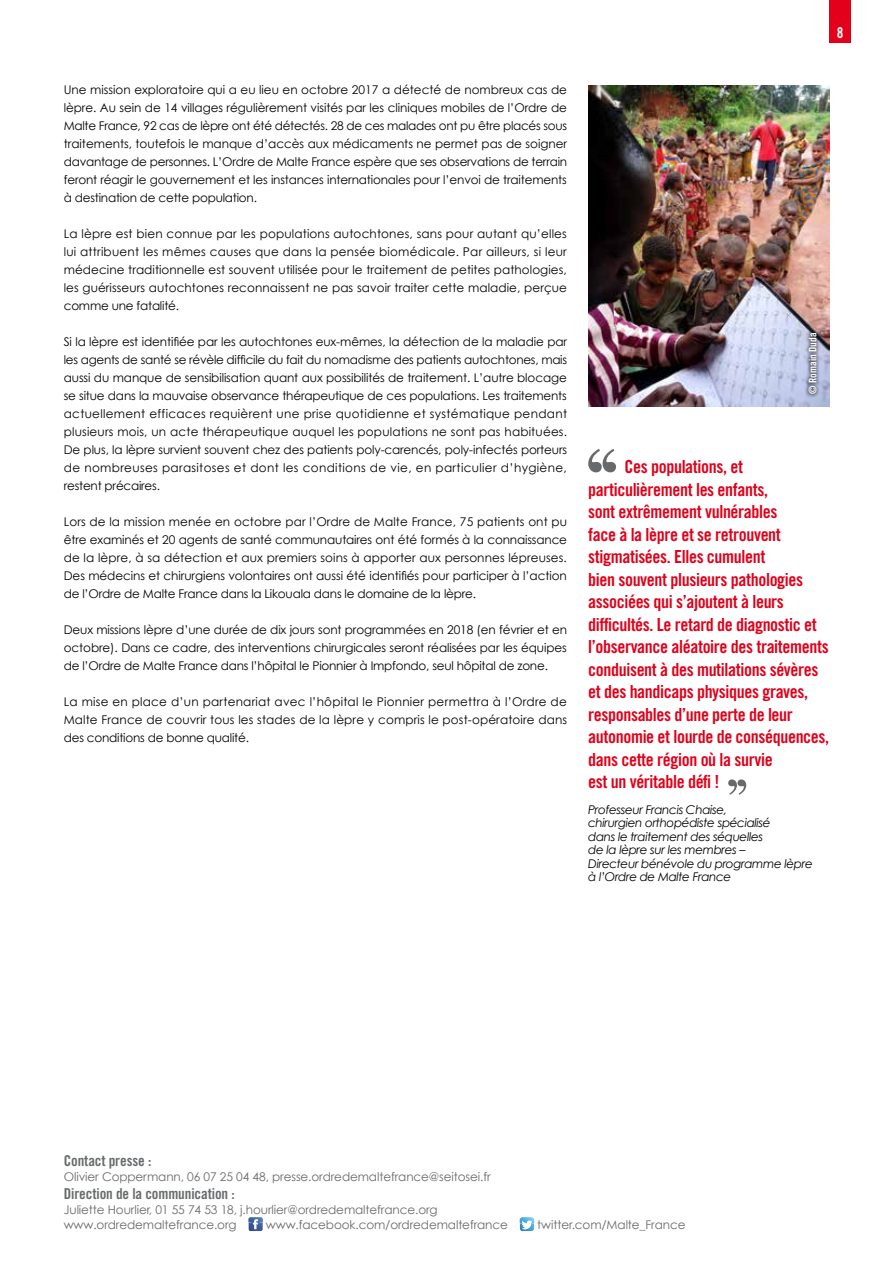
<style>
.page{position:relative;width:893px;height:1263px;background:#fff}
.page>*{position:absolute;margin:0;border:0;box-sizing:border-box;transform-origin:0 0}
.t1{font:18px/22.5px "Trade Gothic Bold Cond Twenty";letter-spacing:-.02em;color:#e2001a}
.t2{font:15px "Trade Gothic Bold Cond Twenty";letter-spacing:-.005em;color:#67696b}
.t3{font:15px "Trade Gothic Bold Cond Twenty";color:#fff}
.t4{font:12px/18px "Century Gothic";letter-spacing:-.02em;color:#000;text-align:justify}
.t5{font:12px/15px "Century Gothic";letter-spacing:-.01em;color:#67696b}
.t6{font:italic 12px/13.5px "Century Gothic";letter-spacing:-.03em;color:#000}
.t7{font:10.5px "Trade Gothic Bold Cond Twenty";color:#fff}
</style>
<div class="page">
<img style="left:248px;top:1217px;width:15px;height:2px">
<svg style="left:248px;top:1219px;width:15px;height:12px"></svg>
<img style="left:520px;top:1217px;width:14px;height:3px">
<svg style="left:520px;top:1220px;width:14px;height:11px"></svg>
<div style="left:829px;top:0;width:21px;height:43px;background:#e2001a"></div>
<img style="left:588px;top:85px;width:241px;height:321px">
<svg style="left:588px;top:449px;width:28px;height:23px"></svg>
<svg style="left:728px;top:779px;width:18px;height:16px"></svg>
<div style="left:805px;top:328px;width:16px;height:70px;background:#000;opacity:.5"></div>
<p class="t4" style="left:64px;top:82px;width:505px">Une mission exploratoire qui a eu lieu en octobre 2017 a détecté de nombreux cas de lèpre. Au sein de 14 villages régulièrement visités par les cliniques mobiles de l’Ordre de Malte France, 92 cas de lèpre ont été détectés. 28 de ces malades ont pu être placés sous traitements, toutefois le manque d’accès aux médicaments ne permet pas de soigner davantage de personnes. L’Ordre de Malte France espère que ses observations de terrain feront réagir le gouvernement et les instances internationales pour l’envoi de traitements à destination de cette population.</p>
<p class="t4" style="left:64px;top:226px;width:505px">La lèpre est bien connue par les populations autochtones, sans pour autant qu’elles lui attribuent les mêmes causes que dans la pensée biomédicale. Par ailleurs, si leur médecine traditionnelle est souvent utilisée pour le traitement de petites pathologies, les guérisseurs autochtones reconnaissent ne pas savoir traiter cette maladie, perçue comme une fatalité.</p>
<p class="t4" style="left:64px;top:333px;width:505px">Si la lèpre est identifiée par les autochtones eux-mêmes, la détection de la maladie par les agents de santé se révèle difficile du fait du nomadisme des patients autochtones, mais aussi du manque de sensibilisation quant aux possibilités de traitement. L’autre blocage se situe dans la mauvaise observance thérapeutique de ces populations. Les traitements actuellement efficaces requièrent une prise quotidienne et systématique pendant plusieurs mois, un acte thérapeutique auquel les populations ne sont pas habituées.<br>De plus, la lèpre survient souvent chez des patients poly-carencés, poly-infectés porteurs de nombreuses parasitoses et dont les conditions de vie, en particulier d’hygiène, restent précaires.</p>
<p class="t4" style="left:64px;top:514px;width:505px">Lors de la mission menée en octobre par l’Ordre de Malte France, 75 patients ont pu être examinés et 20 agents de santé communautaires ont été formés à la connaissance de la lèpre, à sa détection et aux premiers soins à apporter aux personnes lépreuses.<br>Des médecins et chirurgiens volontaires ont aussi été identifiés pour participer à l’action de l’Ordre de Malte France dans la Likouala dans le domaine de la lèpre.</p>
<p class="t4" style="left:64px;top:622px;width:505px">Deux missions lèpre d’une durée de dix jours sont programmées en 2018 (en février et en octobre). Dans ce cadre, des interventions chirurgicales seront réalisées par les équipes de l’Ordre de Malte France dans l’hôpital le Pionnier à Impfondo, seul hôpital de zone.</p>
<p class="t4" style="left:64px;top:694px;width:505px">La mise en place d’un partenariat avec l’hôpital le Pionnier permettra à l’Ordre de Malte France de couvrir tous les stades de la lèpre y compris le post-opératoire dans des conditions de bonne qualité.</p>
<p class="t3" style="left:837px;top:27px;width:8px">8</p>
<p class="t7" style="left:809px;top:394px;width:62px;rotate:-90deg">© Romain Duda</p>
<p class="t1" style="left:588px;top:457px;width:242px;text-indent:36px">Ces populations, et particulièrement les enfants,<br>sont extrêmement vulnérables<br>face à la lèpre et se retrouvent stigmatisées. Elles cumulent<br>bien souvent plusieurs pathologies associées qui s’ajoutent à leurs difficultés. Le retard de diagnostic et l’observance aléatoire des traitements conduisent à des mutilations sévères et des handicaps physiques graves, responsables d’une perte de leur autonomie et lourde de conséquences, dans cette région où la survie<br>est un véritable défi !</p>
<p class="t6" style="left:588px;top:803px;width:226px">Professeur Francis Chaise,<br>chirurgien orthopédiste spécialisé<br>dans le traitement des séquelles<br>de la lèpre sur les membres –<br>Directeur bénévole du programme lèpre à l’Ordre de Malte France</p>
<p class="t2" style="left:64px;top:1155px;width:89px">Contact presse :</p>
<p class="t5" style="left:64px;top:1170px;width:428px">Olivier Coppermann, 06 07 25 04 48, presse.ordredemaltefrance@seitosei.fr</p>
<p class="t2" style="left:64px;top:1188px;width:172px">Direction de la communication :</p>
<p class="t5" style="left:64px;top:1203px;width:375px">Juliette Hourlier, 01 55 74 53 18, j.hourlier@ordredemaltefrance.org www.ordredemaltefrance.org</p>
<p class="t5" style="left:266px;top:1218px;width:244px">www.facebook.com/ordredemaltefrance</p>
<p class="t5" style="left:537px;top:1218px;width:150px">twitter.com/Malte_France</p>
</div>
